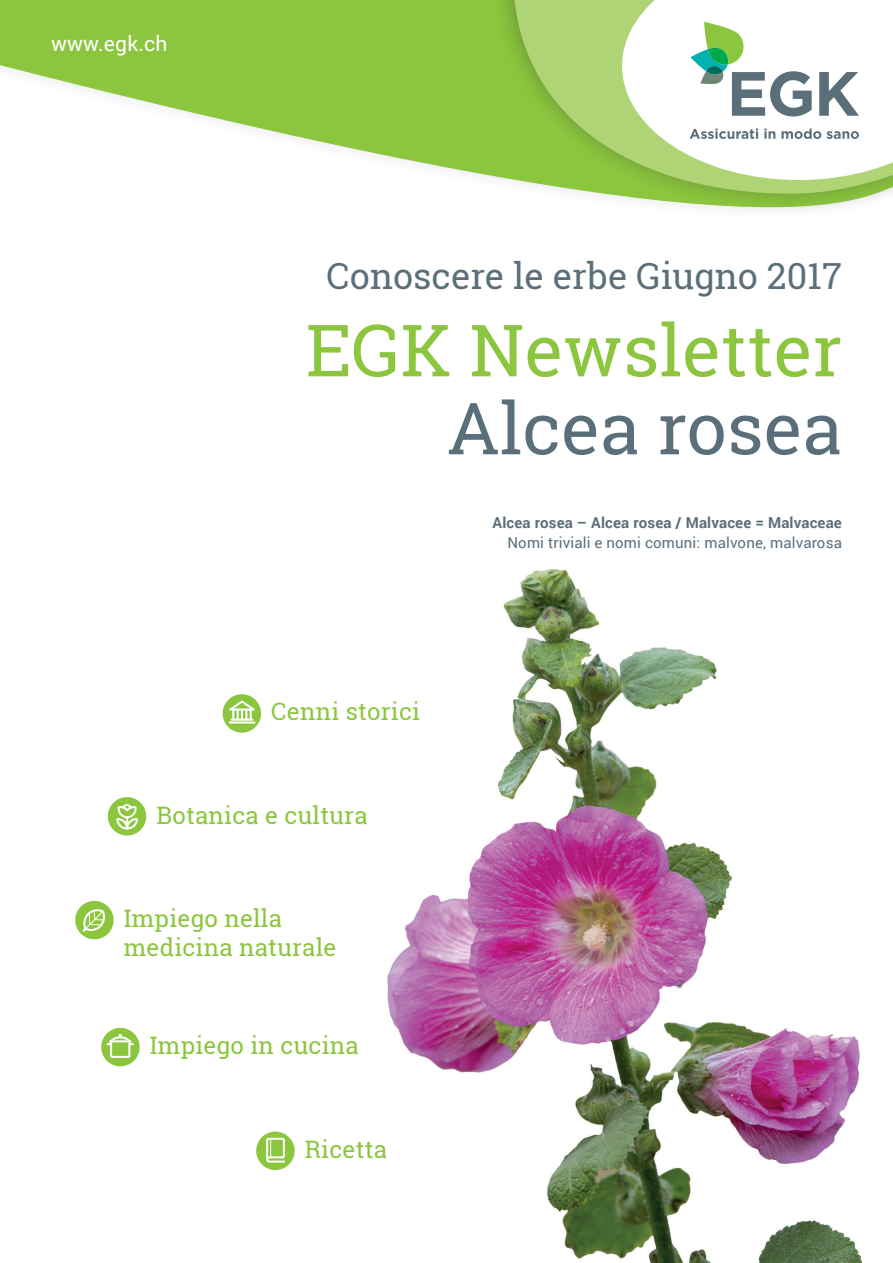
<style>
.page{position:relative;width:893px;height:1263px;background:#fff}
.page>*{position:absolute;margin:0;border:0;box-sizing:border-box;transform-origin:0 0}
.t1{font:72px "Roboto Slab";color:#8bc63e}
.t2{font:72px "Roboto Slab";color:#5b6f7b}
.t3{font:36px "Roboto Slab";color:#5b6f7b}
.t4{font:24px/28.8px "Roboto Slab";letter-spacing:.01em;color:#8bc63e}
.t5{font:21px "Roboto";letter-spacing:.01em;color:#fff}
.t6{font:15px "Roboto";letter-spacing:.01em;color:#5b6f7b}
.t7{font:700 15px "Roboto";letter-spacing:.01em;color:#5b6f7b}
</style>
<div class="page">
<img style="left:387px;top:569px;width:476px;height:694px">
<svg style="left:0;top:0;width:490px;height:178px;fill:#8bc63e"></svg>
<div style="left:490px;top:0;width:403px;height:213px;background:#231f20;opacity:.4"></div>
<svg style="left:513px;top:0;width:380px;height:194px;background:#9fcc5f"></svg>
<svg style="left:622px;top:0;width:271px;height:180px"></svg>
<svg style="left:690px;top:129px;width:68px;height:10px"></svg>
<svg style="left:764px;top:129px;width:11px;height:10px"></svg>
<svg style="left:781px;top:129px;width:78px;height:10px"></svg>
<svg style="left:690px;top:22px;width:122px;height:95px"></svg>
<svg style="left:819px;top:72px;width:40px;height:44px"></svg>
<div style="left:223px;top:694px;width:38px;height:39px;background:#8bc63e;border-radius:50%"></div>
<svg style="left:229px;top:700px;width:26px;height:20px"></svg>
<hr style="left:231px;top:719px;width:22px;height:2px;background:#fff">
<hr style="left:229px;top:721px;width:26px;height:2px;background:#fff">
<div style="left:108px;top:797px;width:38px;height:38px;background:#8bc63e;border-radius:50%"></div>
<svg style="left:116px;top:804px;width:22px;height:25px"></svg>
<div style="left:75px;top:901px;width:39px;height:38px;background:#8bc63e;border-radius:50%"></div>
<svg style="left:82px;top:909px;width:23px;height:23px"></svg>
<div style="left:101px;top:1028px;width:39px;height:38px;background:#8bc63e;border-radius:50%"></div>
<svg style="left:107px;top:1034px;width:27px;height:24px"></svg>
<div style="left:256px;top:1131px;width:39px;height:39px;background:#8bc63e;border-radius:50%"></div>
<svg style="left:266px;top:1138px;width:19px;height:24px"></svg>
<p class="t5" style="left:51px;top:29px;width:118px">www.egk.ch</p>
<h2 class="t3" style="left:327px;top:251px;width:517px">Conoscere le erbe Giugno 2017</h2>
<h1 class="t1" style="left:306px;top:301px;width:538px">EGK Newsletter</h1>
<h1 class="t2" style="left:447px;top:379px;width:397px">Alcea rosea</h1>
<p class="t4" style="left:271px;top:697px;width:150px">Cenni storici</p>
<p class="t7" style="left:493px;top:512px;width:351px">Alcea rosea – Alcea rosea / Malvacee = Malvaceae</p>
<p class="t6" style="left:507px;top:532px;width:336px">Nomi triviali e nomi comuni: malvone, malvarosa</p>
<p class="t4" style="left:156px;top:800px;width:213px">Botanica e cultura</p>
<p class="t4" style="left:124px;top:903px;width:214px">Impiego nella medicina naturale</p>
<p class="t4" style="left:150px;top:1031px;width:210px">Impiego in cucina</p>
<p class="t4" style="left:305px;top:1134px;width:84px">Ricetta</p>
</div>
